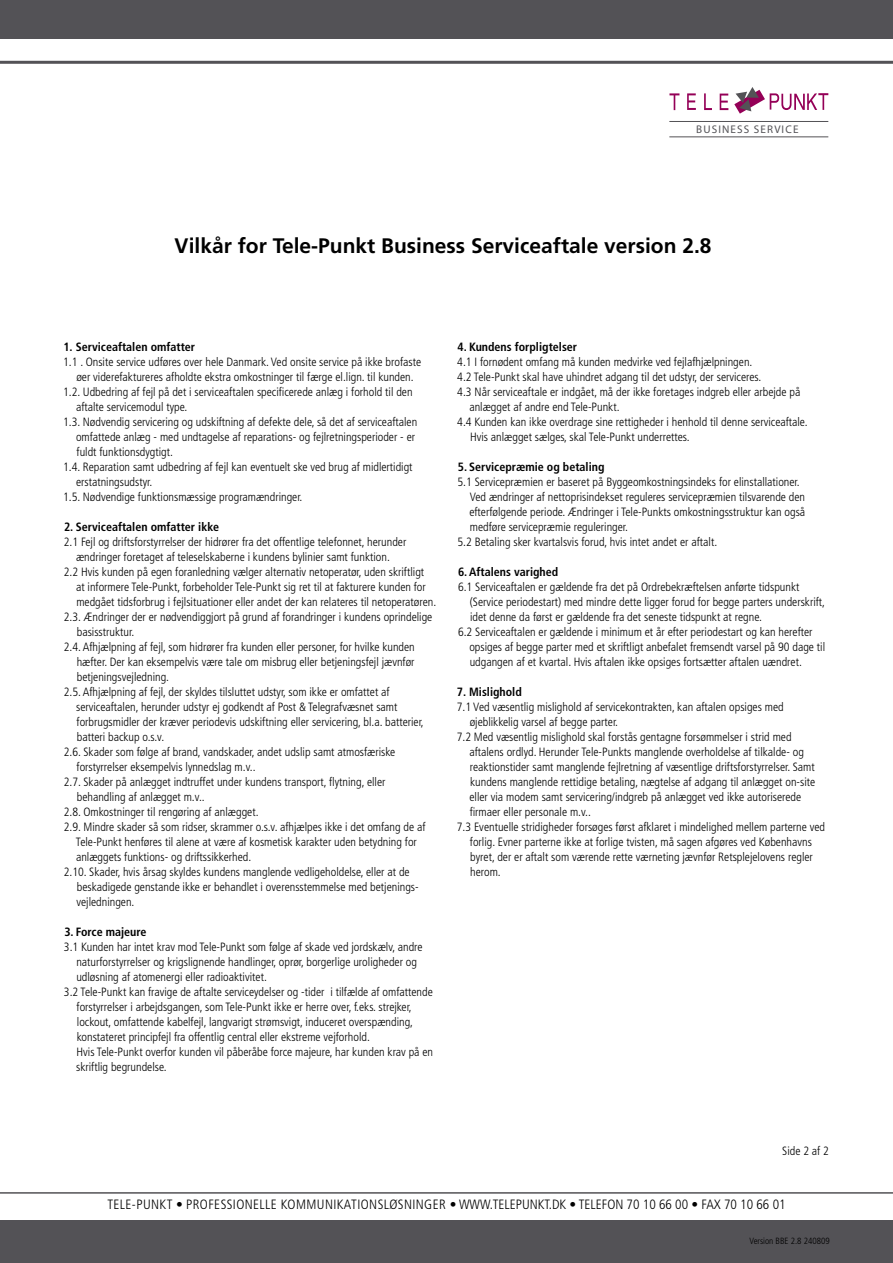
<style>
.page{position:relative;width:893px;height:1263px;background:#fff}
.page>*{position:absolute;margin:0;border:0;box-sizing:border-box;transform-origin:0 0}
.t1{font:700 21px "Frutiger";color:#000}
.t2{font:300 condensed 13.5px "Frutiger";letter-spacing:.03em;color:#000}
.t3{font:300 condensed 12px "Frutiger";color:#000}
.t4{font:700 condensed 12px "Frutiger";color:#000}
.t5{font:11.1px "News Gothic Std";letter-spacing:.1em;color:#535256}
.t6{font:300 condensed 9px "Frutiger";color:#000}
</style>
<div class="page">
<hr style="left:0;top:61px;width:893px;height:3px;background:#535256">
<div style="left:0;top:0;width:893px;height:38px;background:#535256"></div>
<svg style="left:669px;top:93px;width:10px;height:17px"></svg>
<svg style="left:687px;top:93px;width:9px;height:17px"></svg>
<svg style="left:704px;top:93px;width:8px;height:17px"></svg>
<svg style="left:720px;top:94px;width:8px;height:16px"></svg>
<svg style="left:734px;top:87px;width:94px;height:27px"></svg>
<hr style="left:669px;top:121px;width:159px;height:1px;background:#535256">
<hr style="left:669px;top:137px;width:159px;height:1px;background:#535256">
<div style="left:0;top:1220px;width:893px;height:43px;background:#535256"></div>
<hr style="left:0;top:1192px;width:893px;height:2px;background:#535256">
<p class="t5" style="left:696px;top:123px;width:104px">BUSINESS SERVICE</p>
<h1 class="t1" style="left:174px;top:233px;width:539px">Vilkår for Tele-Punkt Business Serviceaftale version 2.8</h1>
<p class="t4" style="left:63px;top:340px;width:133px">1. Serviceaftalen omfatter</p>
<p class="t3" style="left:63px;top:355px;width:359px">1.1 . Onsite service udføres over hele Danmark. Ved onsite service på ikke brofaste</p>
<p class="t3" style="left:76px;top:370px;width:339px">øer viderefaktureres afholdte ekstra omkostninger til færge el.lign. til kunden.</p>
<p class="t3" style="left:63px;top:385px;width:351px">1.2. Udbedring af fejl på det i serviceaftalen specificerede anlæg i forhold til den</p>
<p class="t3" style="left:76px;top:400px;width:113px">aftalte servicemodul type.</p>
<p class="t3" style="left:63px;top:415px;width:356px">1.3. Nødvendig servicering og udskiftning af defekte dele, så det af serviceaftalen</p>
<p class="t3" style="left:76px;top:430px;width:341px">omfattede anlæg - med undtagelse af reparations- og fejlretningsperioder - er</p>
<p class="t3" style="left:77px;top:445px;width:98px">fuldt funktionsdygtigt.</p>
<p class="t3" style="left:63px;top:460px;width:351px">1.4. Reparation samt udbedring af fejl kan eventuelt ske ved brug af midlertidigt</p>
<p class="t3" style="left:76px;top:475px;width:78px">erstatningsudstyr.</p>
<p class="t3" style="left:63px;top:490px;width:241px">1.5. Nødvendige funktionsmæssige programændringer.</p>
<p class="t4" style="left:64px;top:520px;width:157px">2. Serviceaftalen omfatter ikke</p>
<p class="t3" style="left:64px;top:535px;width:344px">2.1 Fejl og driftsforstyrrelser der hidrører fra det offentlige telefonnet, herunder</p>
<p class="t3" style="left:76px;top:550px;width:315px">ændringer foretaget af teleselskaberne i kundens bylinier samt funktion.</p>
<p class="t3" style="left:64px;top:565px;width:362px">2.2 Hvis kunden på egen foranledning vælger alternativ netoperatør, uden skriftligt</p>
<p class="t3" style="left:76px;top:580px;width:351px">at informere Tele-Punkt, forbeholder Tele-Punkt sig ret til at fakturere kunden for</p>
<p class="t3" style="left:76px;top:595px;width:361px">medgået tidsforbrug i fejlsituationer eller andet der kan relateres til netoperatøren.</p>
<p class="t3" style="left:64px;top:610px;width:370px">2.3. Ændringer der er nødvendiggjort på grund af forandringer i kundens oprindelige</p>
<p class="t3" style="left:77px;top:625px;width:59px">basisstruktur.</p>
<p class="t3" style="left:64px;top:640px;width:353px">2.4. Afhjælpning af fejl, som hidrører fra kunden eller personer, for hvilke kunden</p>
<p class="t3" style="left:77px;top:655px;width:339px">hæfter. Der kan eksempelvis være tale om misbrug eller betjeningsfejl jævnfør</p>
<p class="t3" style="left:77px;top:670px;width:94px">betjeningsvejledning.</p>
<p class="t3" style="left:64px;top:685px;width:327px">2.5. Afhjælpning af fejl, der skyldes tilsluttet udstyr, som ikke er omfattet af</p>
<p class="t3" style="left:76px;top:700px;width:323px">serviceaftalen, herunder udstyr ej godkendt af Post &amp; Telegrafvæsnet samt</p>
<p class="t3" style="left:77px;top:715px;width:349px">forbrugsmidler der kræver periodevis udskiftning eller servicering, bl.a. batterier,</p>
<p class="t3" style="left:77px;top:730px;width:89px">batteri backup o.s.v.</p>
<p class="t3" style="left:64px;top:745px;width:333px">2.6. Skader som følge af brand, vandskader, andet udslip samt atmosfæriske</p>
<p class="t3" style="left:77px;top:760px;width:181px">forstyrrelser eksempelvis lynnedslag m.v..</p>
<p class="t3" style="left:64px;top:775px;width:323px">2.7. Skader på anlægget indtruffet under kundens transport, flytning, eller</p>
<p class="t3" style="left:77px;top:790px;width:129px">behandling af anlægget m.v..</p>
<p class="t3" style="left:64px;top:805px;width:196px">2.8. Omkostninger til rengøring af anlægget.</p>
<p class="t3" style="left:64px;top:820px;width:363px">2.9. Mindre skader så som ridser, skrammer o.s.v. afhjælpes ikke i det omfang de af</p>
<p class="t3" style="left:76px;top:835px;width:343px">Tele-Punkt henføres til alene at være af kosmetisk karakter uden betydning for</p>
<p class="t3" style="left:76px;top:850px;width:177px">anlæggets funktions- og driftssikkerhed.</p>
<p class="t3" style="left:64px;top:865px;width:347px">2.10. Skader, hvis årsag skyldes kundens manglende vedligeholdelse, eller at de</p>
<p class="t3" style="left:77px;top:880px;width:343px">beskadigede genstande ikke er behandlet i overensstemmelse med betjenings-</p>
<p class="t3" style="left:76px;top:895px;width:60px">vejledningen.</p>
<p class="t4" style="left:64px;top:925px;width:84px">3. Force majeure</p>
<p class="t3" style="left:64px;top:940px;width:360px">3.1 Kunden har intet krav mod Tele-Punkt som følge af skade ved jordskælv, andre</p>
<p class="t3" style="left:76px;top:955px;width:342px">naturforstyrrelser og krigslignende handlinger, oprør, borgerlige uroligheder og</p>
<p class="t3" style="left:76px;top:970px;width:192px">udløsning af atomenergi eller radioaktivitet.</p>
<p class="t3" style="left:64px;top:985px;width:370px">3.2 Tele-Punkt kan fravige de aftalte serviceydelser og -tider i tilfælde af omfattende</p>
<p class="t3" style="left:77px;top:1000px;width:337px">forstyrrelser i arbejdsgangen, som Tele-Punkt ikke er herre over, f.eks. strejker,</p>
<p class="t3" style="left:77px;top:1015px;width:338px">lockout, omfattende kabelfejl, langvarigt strømsvigt, induceret overspænding,</p>
<p class="t3" style="left:77px;top:1030px;width:295px">konstateret principfejl fra offentlig central eller ekstreme vejforhold.</p>
<p class="t3" style="left:77px;top:1045px;width:358px">Hvis Tele-Punkt overfor kunden vil påberåbe force majeure, har kunden krav på en</p>
<p class="t3" style="left:76px;top:1060px;width:92px">skriftlig begrundelse.</p>
<p class="t4" style="left:458px;top:340px;width:121px">4. Kundens forpligtelser</p>
<p class="t3" style="left:457px;top:355px;width:297px">4.1 I fornødent omfang må kunden medvirke ved fejlafhjælpningen.</p>
<p class="t3" style="left:457px;top:370px;width:305px">4.2 Tele-Punkt skal have uhindret adgang til det udstyr, der serviceres.</p>
<p class="t3" style="left:457px;top:385px;width:345px">4.3 Når serviceaftale er indgået, må der ikke foretages indgreb eller arbejde på</p>
<p class="t3" style="left:469px;top:400px;width:152px">anlægget af andre end Tele-Punkt.</p>
<p class="t3" style="left:457px;top:415px;width:352px">4.4 Kunden kan ikke overdrage sine rettigheder i henhold til denne serviceaftale.</p>
<p class="t3" style="left:470px;top:430px;width:221px">Hvis anlægget sælges, skal Tele-Punkt underrettes.</p>
<p class="t4" style="left:458px;top:460px;width:148px">5. Servicepræmie og betaling</p>
<p class="t3" style="left:457px;top:475px;width:344px">5.1 Servicepræmien er baseret på Byggeomkostningsindeks for elinstallationer.</p>
<p class="t3" style="left:470px;top:490px;width:337px">Ved ændringer af nettoprisindekset reguleres servicepræmien tilsvarende den</p>
<p class="t3" style="left:469px;top:505px;width:337px">efterfølgende periode. Ændringer i Tele-Punkts omkostningsstruktur kan også</p>
<p class="t3" style="left:470px;top:520px;width:160px">medføre servicepræmie reguleringer.</p>
<p class="t3" style="left:457px;top:535px;width:261px">5.2 Betaling sker kvartalsvis forud, hvis intet andet er aftalt.</p>
<p class="t4" style="left:458px;top:565px;width:102px">6.Aftalens varighed</p>
<p class="t3" style="left:458px;top:580px;width:343px">6.1 Serviceaftalen er gældende fra det på Ordrebekræftelsen anførte tidspunkt</p>
<p class="t3" style="left:470px;top:595px;width:357px">(Service periodestart) med mindre dette ligger forud for begge parters underskrift,</p>
<p class="t3" style="left:470px;top:610px;width:293px">idet denne da først er gældende fra det seneste tidspunkt at regne.</p>
<p class="t3" style="left:458px;top:625px;width:356px">6.2 Serviceaftalen er gældende i minimum et år efter periodestart og kan herefter</p>
<p class="t3" style="left:469px;top:640px;width:357px">opsiges af begge parter med et skriftligt anbefalet fremsendt varsel på 90 dage til</p>
<p class="t3" style="left:470px;top:655px;width:334px">udgangen af et kvartal. Hvis aftalen ikke opsiges fortsætter aftalen uændret.</p>
<p class="t4" style="left:457px;top:685px;width:66px">7. Mislighold</p>
<p class="t3" style="left:457px;top:700px;width:329px">7.1 Ved væsentlig mislighold af servicekontrakten, kan aftalen opsiges med</p>
<p class="t3" style="left:470px;top:715px;width:150px">øjeblikkelig varsel af begge parter.</p>
<p class="t3" style="left:457px;top:730px;width:336px">7.2 Med væsentlig mislighold skal forstås gentagne forsømmelser i strid med</p>
<p class="t3" style="left:469px;top:745px;width:336px">aftalens ordlyd. Herunder Tele-Punkts manglende overholdelse af tilkalde- og</p>
<p class="t3" style="left:470px;top:760px;width:346px">reaktionstider samt manglende fejlretning af væsentlige driftsforstyrrelser. Samt</p>
<p class="t3" style="left:470px;top:775px;width:347px">kundens manglende rettidige betaling, nægtelse af adgang til anlægget on-site</p>
<p class="t3" style="left:469px;top:790px;width:333px">eller via modem samt servicering/indgreb på anlægget ved ikke autoriserede</p>
<p class="t3" style="left:470px;top:805px;width:123px">firmaer eller personale m.v..</p>
<p class="t3" style="left:457px;top:820px;width:370px">7.3 Eventuelle stridigheder forsøges først afklaret i mindelighed mellem parterne ved</p>
<p class="t3" style="left:470px;top:835px;width:343px">forlig. Evner parterne ikke at forlige tvisten, må sagen afgøres ved Københavns</p>
<p class="t3" style="left:470px;top:850px;width:344px">byret, der er aftalt som værende rette værneting jævnfør Retsplejelovens regler</p>
<p class="t3" style="left:470px;top:865px;width:32px">herom.</p>
<p class="t3" style="left:782px;top:1144px;width:48px">Side 2 af 2</p>
<p class="t2" style="left:107px;top:1197px;width:680px">TELE-PUNKT • PROFESSIONELLE KOMMUNIKATIONSLØSNINGER • WWW.TELEPUNKT.DK • TELEFON 70 10 66 00 • FAX 70 10 66 01</p>
<p class="t6" style="left:749px;top:1236px;width:82px">Version BBE 2.8 240809</p>
</div>
